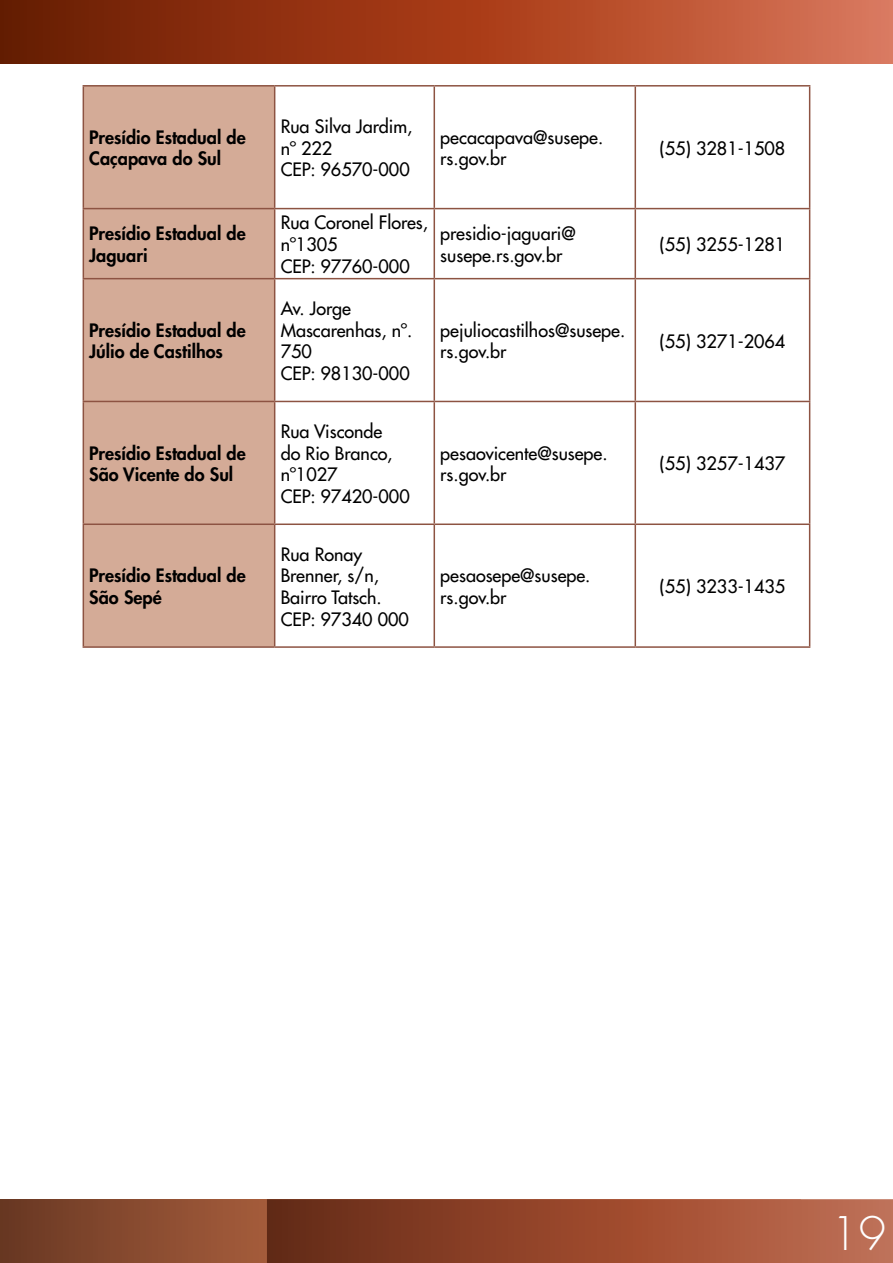
<style>
.page{position:relative;width:893px;height:1263px;background:#fff}
.page>*{position:absolute;margin:0;border:0;box-sizing:border-box;transform-origin:0 0}
.t1{font:300 45px "Futura LT Pro";color:#fff}
.t2{font:500 18px/21.6px "Futura LT Pro";color:#000}
.t3{font:800 18px/21.6px "Futura LT Pro";color:#000}
</style>
<div class="page">
<svg style="left:0;top:1199px;width:267px;height:64px;background:#86492f"></svg>
<div style="left:267px;top:1199px;width:626px;height:64px;background:linear-gradient(to right,#672811,#c56d50)"></div>
<svg style="left:0;top:0;width:893px;height:64px;background:#a34222"></svg>
<div style="left:84px;top:87px;width:190px;height:559px;background:#d4ab97"></div>
<hr style="left:83px;top:209px;width:1px;height:69px;background:#8d5342">
<hr style="left:274px;top:209px;width:1px;height:69px;background:#8d5342">
<hr style="left:434px;top:209px;width:1px;height:69px;background:#8d5342">
<hr style="left:635px;top:209px;width:1px;height:69px;background:#8d5342">
<hr style="left:809px;top:209px;width:1px;height:69px;background:#8d5342">
<hr style="left:83px;top:85px;width:192px;height:2px;background:#8d5342">
<hr style="left:83px;top:87px;width:1px;height:121px;background:#8d5342">
<hr style="left:275px;top:85px;width:159px;height:2px;background:#8d5342">
<hr style="left:274px;top:87px;width:1px;height:121px;background:#8d5342">
<hr style="left:434px;top:85px;width:201px;height:2px;background:#8d5342">
<hr style="left:434px;top:87px;width:1px;height:121px;background:#8d5342">
<hr style="left:635px;top:85px;width:175px;height:2px;background:#8d5342">
<hr style="left:635px;top:87px;width:1px;height:121px;background:#8d5342">
<hr style="left:809px;top:87px;width:1px;height:121px;background:#8d5342">
<hr style="left:83px;top:208px;width:192px;height:1px;background:#8d5342">
<hr style="left:275px;top:208px;width:159px;height:1px;background:#8d5342">
<hr style="left:434px;top:208px;width:201px;height:1px;background:#8d5342">
<hr style="left:635px;top:208px;width:175px;height:1px;background:#8d5342">
<hr style="left:83px;top:278px;width:192px;height:1px;background:#8d5342">
<hr style="left:83px;top:279px;width:1px;height:122px;background:#8d5342">
<hr style="left:275px;top:278px;width:159px;height:1px;background:#8d5342">
<hr style="left:274px;top:279px;width:1px;height:122px;background:#8d5342">
<hr style="left:434px;top:278px;width:201px;height:1px;background:#8d5342">
<hr style="left:434px;top:279px;width:1px;height:122px;background:#8d5342">
<hr style="left:635px;top:278px;width:175px;height:1px;background:#8d5342">
<hr style="left:635px;top:279px;width:1px;height:122px;background:#8d5342">
<hr style="left:809px;top:279px;width:1px;height:122px;background:#8d5342">
<hr style="left:83px;top:401px;width:192px;height:1px;background:#8d5342">
<hr style="left:83px;top:402px;width:1px;height:121px;background:#8d5342">
<hr style="left:275px;top:401px;width:159px;height:1px;background:#8d5342">
<hr style="left:274px;top:402px;width:1px;height:121px;background:#8d5342">
<hr style="left:434px;top:401px;width:201px;height:1px;background:#8d5342">
<hr style="left:434px;top:402px;width:1px;height:121px;background:#8d5342">
<hr style="left:635px;top:401px;width:175px;height:1px;background:#8d5342">
<hr style="left:635px;top:402px;width:1px;height:121px;background:#8d5342">
<hr style="left:809px;top:402px;width:1px;height:121px;background:#8d5342">
<hr style="left:83px;top:523px;width:192px;height:2px;background:#8d5342">
<hr style="left:83px;top:525px;width:1px;height:121px;background:#8d5342">
<hr style="left:275px;top:523px;width:159px;height:2px;background:#8d5342">
<hr style="left:274px;top:525px;width:1px;height:121px;background:#8d5342">
<hr style="left:434px;top:523px;width:201px;height:2px;background:#8d5342">
<hr style="left:434px;top:525px;width:1px;height:121px;background:#8d5342">
<hr style="left:635px;top:523px;width:175px;height:2px;background:#8d5342">
<hr style="left:635px;top:525px;width:1px;height:121px;background:#8d5342">
<hr style="left:809px;top:525px;width:1px;height:121px;background:#8d5342">
<hr style="left:83px;top:646px;width:192px;height:2px;background:#8d5342">
<hr style="left:275px;top:646px;width:159px;height:2px;background:#8d5342">
<hr style="left:434px;top:646px;width:201px;height:2px;background:#8d5342">
<hr style="left:635px;top:646px;width:175px;height:2px;background:#8d5342">
<p class="t3" style="left:89px;top:126px;width:158px">Presídio Estadual de<br>Caçapava do Sul</p>
<p class="t2" style="left:281px;top:115px;width:133px">Rua Silva Jardim, nº 222<br>CEP: 96570-000</p>
<p class="t2" style="left:440px;top:126px;width:164px">pecacapava@susepe. rs.gov.br</p>
<p class="t2" style="left:660px;top:136px;width:127px">(55) 3281-1508</p>
<p class="t3" style="left:89px;top:222px;width:158px">Presídio Estadual de<br>Jaguari</p>
<p class="t2" style="left:281px;top:211px;width:149px">Rua Coronel Flores, nº1305<br>CEP: 97760-000</p>
<p class="t2" style="left:440px;top:222px;width:137px">presidio-jaguari@ susepe.rs.gov.br</p>
<p class="t2" style="left:660px;top:233px;width:127px">(55) 3255-1281</p>
<p class="t3" style="left:89px;top:319px;width:158px">Presídio Estadual de<br>Júlio de Castilhos</p>
<p class="t3" style="left:89px;top:441px;width:158px">Presídio Estadual de<br>São Vicente do Sul</p>
<p class="t3" style="left:89px;top:564px;width:158px">Presídio Estadual de<br>São Sepé</p>
<p class="t2" style="left:281px;top:297px;width:133px">Av. Jorge<br>Mascarenhas, nº.<br>750<br>CEP: 98130-000</p>
<p class="t2" style="left:281px;top:420px;width:131px">Rua Visconde<br>do Rio Branco, nº1027<br>CEP: 97420-000</p>
<p class="t2" style="left:281px;top:542px;width:130px">Rua Ronay<br>Brenner, s/n,<br>Bairro Tatsch.<br>CEP: 97340 000</p>
<p class="t2" style="left:440px;top:318px;width:186px">pejuliocastilhos@susepe. rs.gov.br</p>
<p class="t2" style="left:660px;top:329px;width:127px">(55) 3271-2064</p>
<p class="t2" style="left:440px;top:441px;width:169px">pesaovicente@susepe. rs.gov.br</p>
<p class="t2" style="left:660px;top:452px;width:127px">(55) 3257-1437</p>
<p class="t2" style="left:440px;top:564px;width:152px">pesaosepe@susepe. rs.gov.br</p>
<p class="t2" style="left:660px;top:575px;width:127px">(55) 3233-1435</p>
<h1 class="t1" style="left:830px;top:1204px;width:57px">19</h1>
</div>
